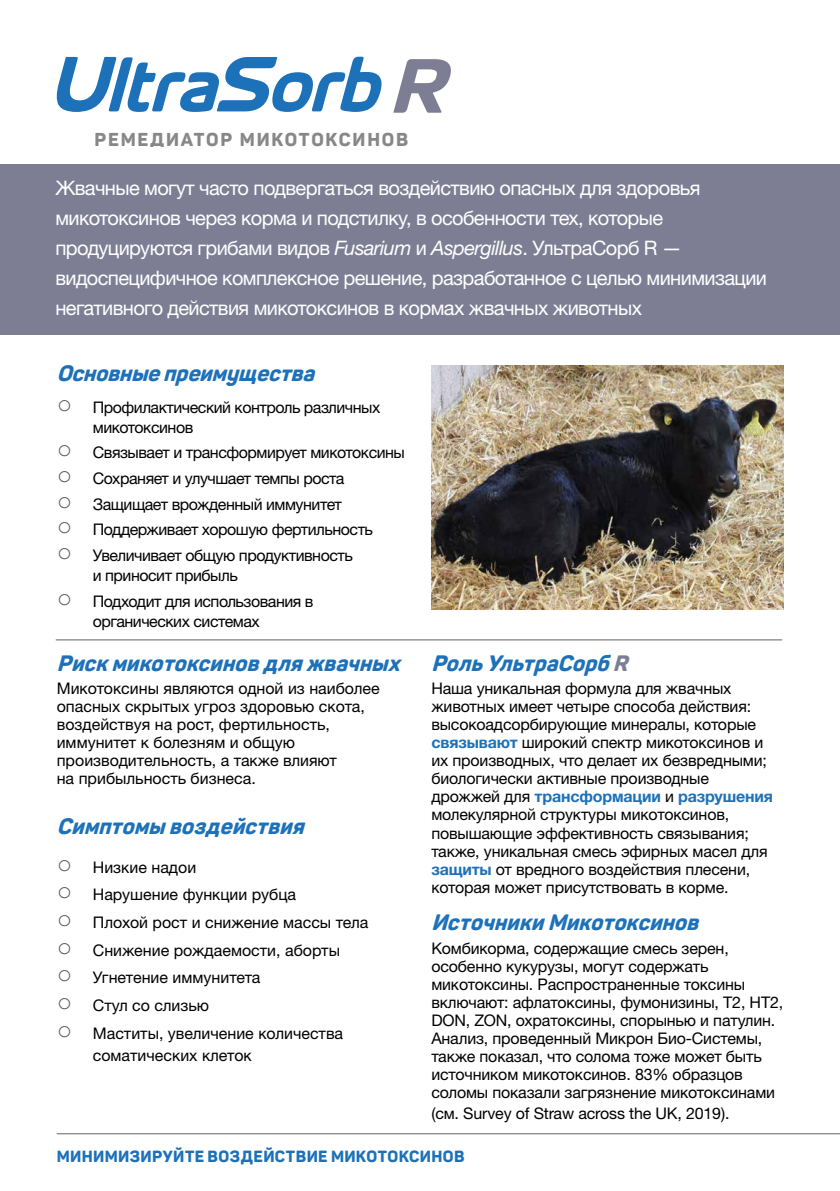
<style>
.page{position:relative;width:840px;height:1191px;background:#fff}
.page>*{position:absolute;margin:0;border:0;box-sizing:border-box;transform-origin:0 0}
.t1{font:italic 800 22px "Panton";color:#1d71b8}
.t2{font:20px/30px "Helvetica Neue LTW1 G";letter-spacing:-.03em;color:#fff}
.t3{font:800 18.4px "Panton";letter-spacing:.1em;color:#878787}
.t4{font:16px/18px "Helvetica Neue LTW1 G";letter-spacing:-.01em;color:#000}
.t5{font:16px/20px "Helvetica Neue LTW1 G";letter-spacing:-.03em;color:#000}
.t6{font:800 16px "Panton";letter-spacing:.02em;color:#1d71b8}
.s1{font-style:italic}
.s2{font-family:"Arial";font-weight:900;font-size:26px;color:#575756}
.s3{color:#7b7e95}
.s4{font-weight:700;color:#1d71b8}
</style>
<div class="page">
<img style="left:431px;top:365px;width:351px;height:244px">
<div style="left:0;top:164px;width:839px;height:170px;background:#7d7e94"></div>
<hr style="left:56px;top:639px;width:725px;height:1px;background:#646363">
<hr style="left:57px;top:1133px;width:782px;height:1px;background:#646363">
<svg style="left:57px;top:57px;width:325px;height:55px"></svg>
<svg style="left:393px;top:59px;width:57px;height:54px"></svg>
<p class="t3" style="left:94px;top:128px;width:315px">РЕМЕДИАТОР МИКОТОКСИНОВ</p>
<p class="t2" style="left:55px;top:173px;width:712px">Жвачные могут часто подвергаться воздействию опасных для здоровья микотоксинов через корма и подстилку, в особенности тех, которые продуцируются грибами видов <span class="s1">Fusarium</span> и <span class="s1">Aspergillus</span>. УльтраСорб R — видоспецифичное комплексное решение, разработанное с целью минимизации негативного действия микотоксинов в кормах жвачных животных</p>
<h1 class="t1" style="left:57px;top:360px;width:266px">Основныепреимущества</h1>
<p class="t5" style="left:93px;top:397px;width:289px;text-indent:-36px"><span class="s2">○</span> Профилактический контроль различных микотоксинов</p>
<p class="t5" style="left:57px;top:442px;width:349px"><span class="s2">○</span> Связывает и трансформирует микотоксины</p>
<p class="t5" style="left:57px;top:468px;width:289px"><span class="s2">○</span> Сохраняет и улучшает темпы роста</p>
<p class="t5" style="left:57px;top:494px;width:286px"><span class="s2">○</span> Защищает врожденный иммунитет</p>
<p class="t5" style="left:57px;top:519px;width:317px"><span class="s2">○</span> Поддерживает хорошую фертильность</p>
<p class="t5" style="left:93px;top:545px;width:261px;text-indent:-36px"><span class="s2">○</span> Увеличивает общую продуктивность и приносит прибыль</p>
<p class="t5" style="left:93px;top:591px;width:222px;text-indent:-36px"><span class="s2">○</span> Подходит для использования в органических системах</p>
<h1 class="t1" style="left:431px;top:649px;width:205px">РольУльтраСорб<span class="s3">R</span></h1>
<p class="t4" style="left:431px;top:679px;width:343px">Наша уникальная формула для жвачных животных имеет четыре способа действия: высокоадсорбирующие минералы, которые <span class="s4">связывают</span> широкий спектр микотоксинов и их производных, что делает их безвредными; биологически активные производные дрожжей для <span class="s4">трансформации</span> и <span class="s4">разрушения </span>молекулярной структуры микотоксинов, повышающие эффективность связывания; также, уникальная смесь эфирных масел для <span class="s4">защиты</span> от вредного воздействия плесени, которая может присутствовать в корме.</p>
<h1 class="t1" style="left:431px;top:908px;width:275px">ИсточникиМикотоксинов</h1>
<p class="t4" style="left:431px;top:939px;width:353px">Комбикорма, содержащие смесь зерен, особенно кукурузы, могут содержать микотоксины. Распространенные токсины включают: афлатоксины, фумонизины, T2, HT2, DON, ZON, охратоксины, спорынью и патулин.<br>Анализ, проведенный Микрон Био-Системы, также показал, что солома тоже может быть источником микотоксинов. 83% образцов соломы показали загрязнение микотоксинами</p>
<p class="t4" style="left:431px;top:1104px;width:299px">(см. Survey of Straw across the UK, 2019).</p>
<p class="t6" style="left:57px;top:1145px;width:409px">МИНИМИЗИРУЙТЕ ВОЗДЕЙСТВИЕ МИКОТОКСИНОВ</p>
<h1 class="t1" style="left:57px;top:649px;width:351px">Рискмикотоксиновдляжвачных</h1>
<p class="t4" style="left:57px;top:679px;width:324px">Микотоксины являются одной из наиболее опасных скрытых угроз здоровью скота, воздействуя на рост, фертильность, иммунитет к болезням и общую производительность, а также влияют<br>на прибыльность бизнеса.</p>
<h1 class="t1" style="left:57px;top:812px;width:255px">Симптомы воздействия</h1>
<p class="t4" style="left:57px;top:857px;width:141px"><span class="s2">○</span> Низкие надои</p>
<p class="t4" style="left:57px;top:885px;width:241px"><span class="s2">○</span> Нарушение функции рубца</p>
<p class="t4" style="left:57px;top:913px;width:313px"><span class="s2">○</span> Плохой рост и снижение массы тела</p>
<p class="t4" style="left:57px;top:940px;width:284px"><span class="s2">○</span> Снижение рождаемости, аборты</p>
<p class="t4" style="left:57px;top:968px;width:205px"><span class="s2">○</span> Угнетение иммунитета</p>
<p class="t4" style="left:57px;top:996px;width:154px"><span class="s2">○</span> Стул со слизью</p>
<p class="t4" style="left:93px;top:1021px;width:252px;line-height:22px;text-indent:-36px"><span class="s2">○</span> Маститы, увеличение количества соматических клеток</p>
</div>
